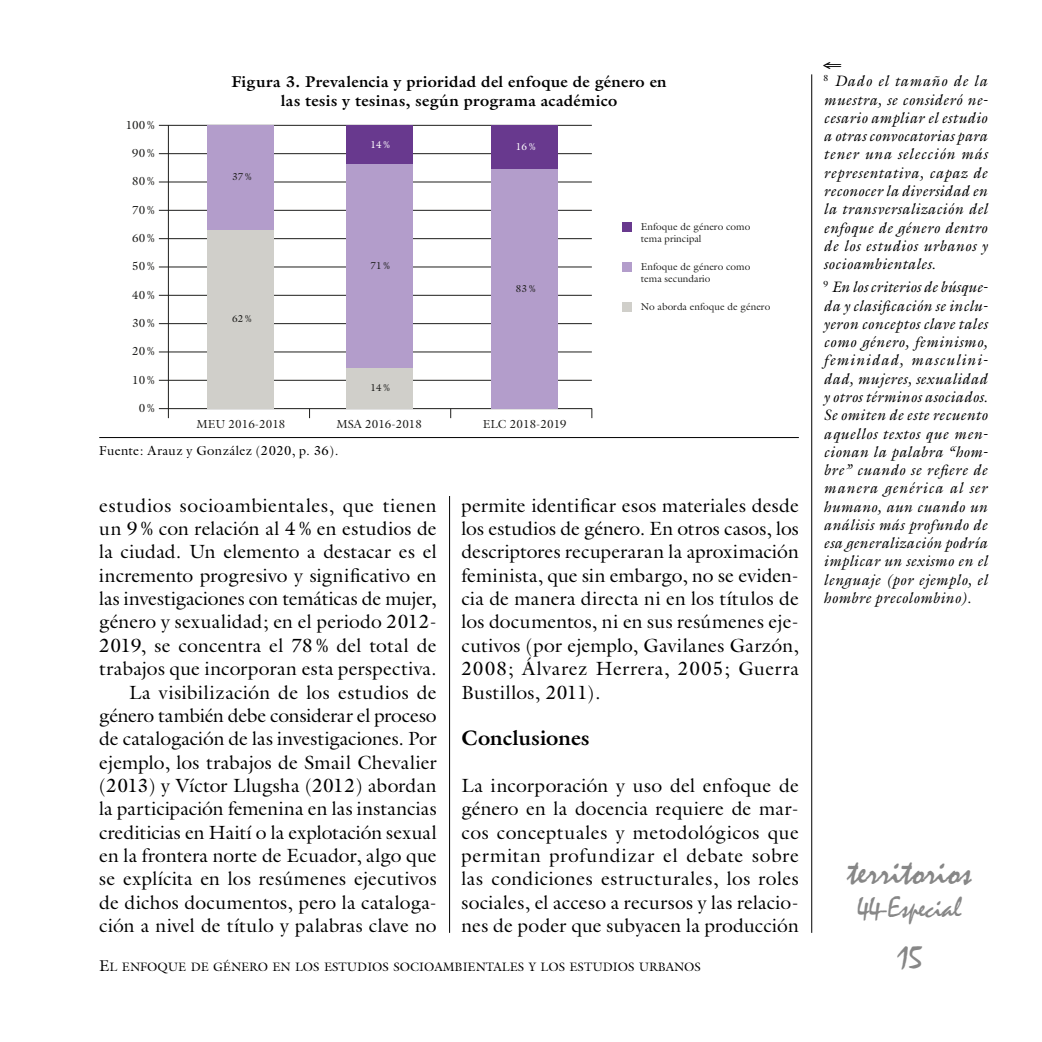
<style>
.page{position:relative;width:1042px;height:1042px;background:#fff}
.page>*{position:absolute;margin:0;border:0;box-sizing:border-box;transform-origin:0 0}
.t1{font:38.5px "Mistral";letter-spacing:-.01em;color:#878787}
.t2{font:33.25px "Mistral";color:#878787}
.t3{font:29.75px "Mistral";letter-spacing:-.01em;color:#878787}
._07Subtítulo_1{font:700 21px "Galliard";color:#000}
._02Body_2{font:19.25px/23.4px "Galliard";letter-spacing:.015em;color:#000;text-align:justify}
._01Body{font:19.25px/23.3px "Galliard";letter-spacing:.005em;color:#000;text-align:justify}
._15Tit_grafico{font:700 15.75px/18.9px "Galliard";letter-spacing:.025em;color:#000;text-align:center}
._04Notas_y_clave{font:italic 15.22px/18.2px "Galliard";letter-spacing:.025em;color:#000;text-align:justify}
._16Fte_grafico{font:13.12px "Galliard";letter-spacing:.03em;color:#000}
.t4{font:12.25px "Galliard";color:#000}
.t5{font:11.72px "Galliard";color:#1e1e1c}
.t6{font:10.15px/12.1px "Galliard";color:#1e1e1c}
.t7{font:10.15px "Galliard";color:#fff}
.s1{font-size:15.75px}
</style>
<div class="page">
<hr style="left:811px;top:74px;width:1px;height:859px;background:#000">
<hr style="left:449px;top:74px;width:1px;height:859px;background:#000">
<div style="left:99px;top:74px;width:700px;height:422px;background:#fff"></div>
<hr style="left:99px;top:437px;width:700px;height:1px;background:#000">
<svg style="left:159px;top:408px;width:10px;height:10px"></svg>
<hr style="left:159px;top:380px;width:433px;height:1px;background:#1e1e1c">
<hr style="left:159px;top:352px;width:433px;height:1px;background:#1e1e1c">
<hr style="left:159px;top:323px;width:433px;height:1px;background:#1e1e1c">
<hr style="left:159px;top:295px;width:433px;height:1px;background:#1e1e1c">
<hr style="left:159px;top:267px;width:433px;height:1px;background:#1e1e1c">
<hr style="left:159px;top:238px;width:433px;height:1px;background:#1e1e1c">
<hr style="left:159px;top:210px;width:433px;height:1px;background:#1e1e1c">
<hr style="left:159px;top:182px;width:433px;height:1px;background:#1e1e1c">
<hr style="left:159px;top:153px;width:433px;height:1px;background:#1e1e1c">
<hr style="left:159px;top:125px;width:433px;height:1px;background:#1e1e1c">
<svg style="left:168px;top:124px;width:425px;height:285px"></svg>
<div style="left:208px;top:125px;width:66px;height:105px;background:#b39dcb"></div>
<div style="left:208px;top:230px;width:66px;height:179px;background:#d0cfca"></div>
<div style="left:622px;top:262px;width:10px;height:9px;background:#b39dcb"></div>
<div style="left:622px;top:222px;width:10px;height:9px;background:#68398e"></div>
<div style="left:622px;top:302px;width:10px;height:10px;background:#d0cfca"></div>
<div style="left:346px;top:125px;width:67px;height:39px;background:#68398e"></div>
<div style="left:346px;top:164px;width:67px;height:205px;background:#b39dcb"></div>
<div style="left:491px;top:125px;width:67px;height:44px;background:#68398e"></div>
<div style="left:491px;top:169px;width:67px;height:240px;background:#b39dcb"></div>
<div style="left:346px;top:368px;width:67px;height:41px;background:#d0cfca"></div>
<p class="t5" style="left:126px;top:117px;width:31px">100 %</p>
<p class="t5" style="left:132px;top:146px;width:24px">90%</p>
<p class="t5" style="left:132px;top:174px;width:24px">80%</p>
<p class="t5" style="left:132px;top:202px;width:24px">70%</p>
<p class="t5" style="left:132px;top:231px;width:24px">60%</p>
<p class="t5" style="left:132px;top:259px;width:24px">50%</p>
<p class="t5" style="left:132px;top:287px;width:24px">40%</p>
<p class="t5" style="left:132px;top:316px;width:24px">30%</p>
<p class="t5" style="left:132px;top:344px;width:24px">20%</p>
<p class="t5" style="left:132px;top:372px;width:24px">10%</p>
<p class="t5" style="left:139px;top:401px;width:17px">0%</p>
<p class="_15Tit_grafico" style="left:231px;top:72px;width:437px">Figura 3. Prevalencia y prioridad del enfoque de género en las tesis y tesinas, según programa académico</p>
<p class="t6" style="left:232px;top:171px;width:21px">37%</p>
<p class="t6" style="left:232px;top:312px;width:21px">62%</p>
<p class="t7" style="left:370px;top:138px;width:21px">14%</p>
<p class="t6" style="left:370px;top:260px;width:21px">71%</p>
<p class="t6" style="left:370px;top:382px;width:21px">14%</p>
<p class="t7" style="left:516px;top:140px;width:21px">16%</p>
<p class="t6" style="left:516px;top:282px;width:21px">83%</p>
<p class="t5" style="left:196px;top:417px;width:91px">MEU 2016-2018</p>
<p class="t5" style="left:336px;top:417px;width:87px">MSA 2016-2018</p>
<p class="t5" style="left:483px;top:417px;width:86px">ELC 2018-2019</p>
<p class="t6" style="left:641px;top:220px;width:111px">Enfoque de género como tema principal</p>
<p class="t6" style="left:641px;top:260px;width:111px">Enfoque de género como tema secundario</p>
<p class="t6" style="left:641px;top:300px;width:131px">No aborda enfoque de género</p>
<p class="_16Fte_grafico" style="left:99px;top:443px;width:241px">Fuente: Arauz y González (2020, p. 36).</p>
<p class="_02Body_2" style="left:99px;top:493px;width:339px">estudios socioambientales, que tienen un 9% con relación al 4% en estudios de la ciudad. Un elemento a destacar es el incremento progresivo y significativo en las investigaciones con temáticas de mujer, género y sexualidad; en el periodo 2012- 2019, se concentra el 78 % del total de trabajos que incorporan esta perspectiva.</p>
<p class="_02Body_2" style="left:99px;top:680px;width:339px;text-indent:30px">La visibilización de los estudios de género también debe considerar el proceso de catalogación de las investigaciones. Por ejemplo, los trabajos de Smail Chevalier (2013) y Víctor Llugsha (2012) abordan la participación femenina en las instancias crediticias en Haití o la explotación sexual en la frontera norte de Ecuador, algo que se explícita en los resúmenes ejecutivos de dichos documentos, pero la cataloga&shy;ción a nivel de título y palabras clave no</p>
<p class="_02Body_2" style="left:461px;top:493px;width:339px">permite identificar esos materiales desde los estudios de género. En otros casos, los descriptores recuperaran la aproximación feminista, que sin embargo, no se eviden&shy;cia de manera directa ni en los títulos de los documentos, ni en sus resúmenes eje&shy;cutivos (por ejemplo, Gavilanes Garzón, 2008; Álvarez Herrera, 2005; Guerra Bustillos, 2011).</p>
<p class="_07Subtítulo_1" style="left:461px;top:724px;width:130px">Conclusiones</p>
<p class="_01Body" style="left:461px;top:773px;width:339px">La incorporación y uso del enfoque de género en la docencia requiere de mar&shy;cos conceptuales y metodológicos que permitan profundizar el debate sobre las condiciones estructurales, los roles sociales, el acceso a recursos y las relacio&shy;nes de poder que subyacen la producción</p>
<p class="t4" style="left:99px;top:959px;width:603px"><span class="s1">E</span>L ENFOQUE DE GÉNERO EN LOS ESTUDIOS SOCIOAMBIENTALES Y LOS ESTUDIOS URBANOS</p>
<p class="_04Notas_y_clave" style="left:823px;top:72px;width:166px"><sup>8</sup> Dado el tamaño de la muestra, se consideró ne&shy;cesario ampliar el estudio a otras convocatorias para tener una selección más representativa, capaz de reconocer la diversidad en la transversalización del enfoque de género dentro de los estudios urbanos y socioambientales.</p>
<p class="_04Notas_y_clave" style="left:823px;top:278px;width:166px"><sup>9</sup> En los criterios de búsque&shy;da y clasificación se inclu&shy;yeron conceptos clave tales como género, feminismo, feminidad, masculini&shy;dad, mujeres, sexualidad y otros términos asociados.<br>Se omiten de este recuento aquellos textos que men&shy;cionan la palabra “hom&shy;bre” cuando se refiere de manera genérica al ser humano, aun cuando un análisis más profundo de esa generalización podría implicar un sexismo en el lenguaje (por ejemplo, el hombre precolombino).</p>
<h1 class="t1" style="left:847px;top:850px;width:126px">territorios</h1>
<h3 class="t3" style="left:857px;top:891px;width:105px">44-Especial</h3>
<h2 class="t2" style="left:896px;top:937px;width:27px">15</h2>
</div>
